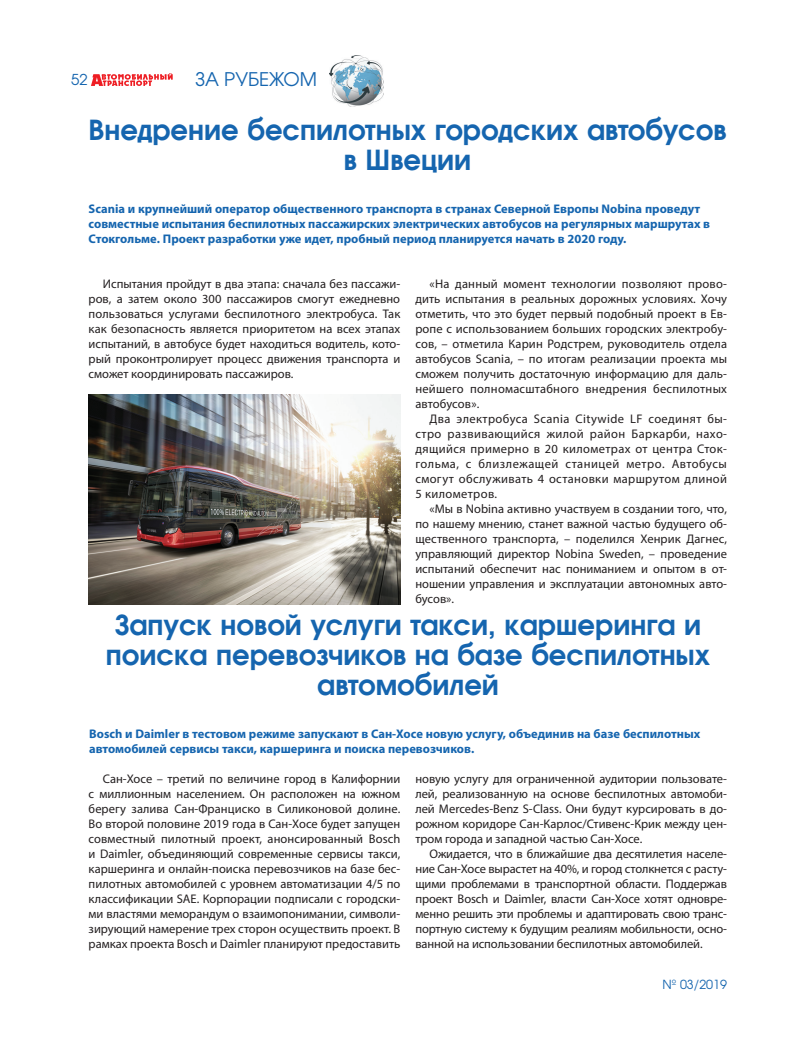
<style>
.page{position:relative;width:798px;height:1046px;background:#fff}
.page>*{position:absolute;margin:0;border:0;box-sizing:border-box;transform-origin:0 0}
.Heading{font:700 27.5px/30px "AG Avalanche C";color:#1565af;text-align:center}
.t1{font:18.75px "AG Avalanche C";color:#1565af}
.t2{font:15px "AG Avalanche C";color:#1565af}
.t3{font:12.5px/15px "Myriad Pro";color:#231f20;text-align:justify}
.Podzagolovok{font:700 12.5px/15px "Myriad Pro";color:#1565af}
.t4{font:12.5px "AG Avalanche C";color:#1565af}
</style>
<div class="page">
<svg style="left:91px;top:73px;width:82px;height:13px"></svg>
<img style="left:330px;top:55px;width:53px;height:51px">
<img style="left:89px;top:394px;width:311px;height:210px">
<h2 class="t1" style="left:195px;top:68px;width:123px">ЗА РУБЕЖОМ</h2>
<p class="Heading" style="left:88px;top:114px;width:639px">Внедрение беспилотных городских автобусов в Швеции</p>
<p class="Podzagolovok" style="left:89px;top:201px;width:622px">Scania и крупнейший оператор общественного транспорта в странах Северной Европы Nobina проведут совместные испытания беспилотных пассажирских электрических автобусов на регулярных маршрутах в<br>Стокгольме. Проект разработки уже идет, пробный период планируется начать в 2020 году.</p>
<p class="t3" style="left:89px;top:276px;width:313px;text-indent:14px">Испытания пройдут в два этапа: сначала без пассажи&shy;ров, а затем около 300 пассажиров смогут ежедневно пользоваться услугами беспилотного электробуса. Так как безопасность является приоритетом на всех этапах испытаний, в автобусе будет находиться водитель, кото&shy;рый проконтролирует процесс движения транспорта и сможет координировать пассажиров.</p>
<p class="t3" style="left:415px;top:276px;width:313px;text-indent:14px">«На данный момент технологии позволяют прово&shy;дить испытания в реальных дорожных условиях. Хочу отметить, что это будет первый подобный проект в Ев&shy;ропе с использованием больших городских электробу&shy;сов, – отметила Карин Родстрем, руководитель отдела автобусов Scania, – по итогам реализации проекта мы сможем получить достаточную информацию для даль&shy;нейшего полномасштабного внедрения беспилотных автобусов».</p>
<p class="t3" style="left:415px;top:411px;width:313px;text-indent:14px">Два электробуса Scania Citywide LF соединят бы&shy;стро развивающийся жилой район Баркарби, нахо&shy;дящийся примерно в 20 километрах от центра Сток&shy;гольма, с близлежащей станицей метро. Автобусы смогут обслуживать 4 остановки маршрутом длиной 5 километров.</p>
<p class="t3" style="left:415px;top:501px;width:313px;text-indent:14px">«Мы в Nobina активно участвуем в создании того, что, по нашему мнению, станет важной частью будущего об&shy;щественного транспорта, – поделился Хенрик Дагнес, управляющий директор Nobina Sweden, – проведение испытаний обеспечит нас пониманием и опытом в от&shy;ношении управления и эксплуатации автономных авто&shy;бусов».</p>
<p class="Heading" style="left:106px;top:609px;width:605px">Запуск новой услуги такси, каршеринга и поиска перевозчиков на базе беспилотных автомобилей</p>
<p class="Podzagolovok" style="left:89px;top:726px;width:612px">Bosch и Daimler в тестовом режиме запускают в Сан-Хосе новую услугу, объединив на базе беспилотных автомобилей сервисы такси, каршеринга и поиска перевозчиков.</p>
<p class="t3" style="left:89px;top:771px;width:313px;text-indent:14px">Сан-Хосе – третий по величине город в Калифорнии с миллионным населением. Он расположен на южном берегу залива Сан-Франциско в Силиконовой долине.<br>Во второй половине 2019 года в Сан-Хосе будет запущен совместный пилотный проект, анонсированный Bosch и Daimler, объединяющий современные сервисы такси, каршеринга и онлайн-поиска перевозчиков на базе бес&shy;пилотных автомобилей с уровнем автоматизации 4/5 по классификации SAE. Корпорации подписали с городски&shy;ми властями меморандум о взаимопонимании, символи&shy;зирующий намерение трех сторон осуществить проект. В рамках проекта Bosch и Daimler планируют предоставить</p>
<p class="t3" style="left:415px;top:771px;width:313px">новую услугу для ограниченной аудитории пользовате&shy;лей, реализованную на основе беспилотных автомоби&shy;лей Mercedes-Benz S-Class. Они будут курсировать в до&shy;рожном коридоре Сан-Карлос/Стивенс-Крик между цен&shy;тром города и западной частью Сан-Хосе.</p>
<p class="t2" style="left:71px;top:70px;width:18px">52</p>
<p class="t3" style="left:415px;top:846px;width:313px;text-indent:14px">Ожидается, что в ближайшие два десятилетия населе&shy;ние Сан-Хосе вырастет на 40%, и город столкнется с расту&shy;щими проблемами в транспортной области. Поддержав проект Bosch и Daimler, власти Сан-Хосе хотят одновре&shy;менно решить эти проблемы и адаптировать свою транс&shy;портную систему к будущим реалиям мобильности, осно&shy;ванной на использовании беспилотных автомобилей.</p>
<p class="t4" style="left:662px;top:976px;width:66px">№ 03/2019</p>
</div>
